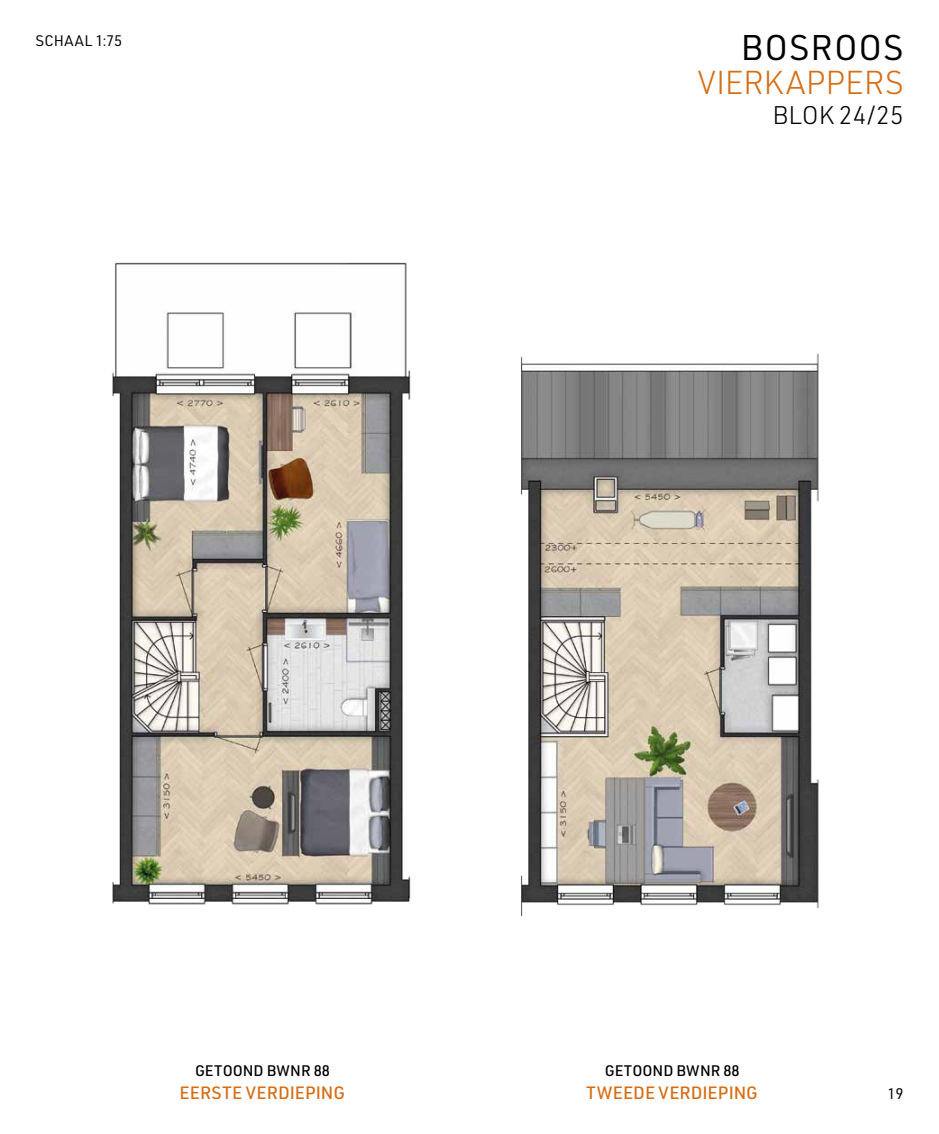
<style>
.page{position:relative;width:939px;height:1134px;background:#fff}
.page>*{position:absolute;margin:0;border:0;box-sizing:border-box;transform-origin:0 0}
.t1{font:35px "URWDIN";letter-spacing:.03em;color:#000}
.t2{font:300 32.5px "URWDIN";letter-spacing:-.005em;color:#d56e15}
.t3{font:300 25px "URWDIN";color:#000}
.t4{font:500 17.5px "URWDIN";letter-spacing:.005em;color:#d56e15}
.t5{font:500 15px "URWDIN";color:#000}
.t6{font:15px "URWDIN";letter-spacing:.02em;color:#000}
</style>
<div class="page">
<img style="left:112px;top:262px;width:299px;height:643px">
<img style="left:521px;top:353px;width:298px;height:564px">
<p class="t6" style="left:35px;top:31px;width:88px">SCHAAL 1:75</p>
<h1 class="t1" style="left:741px;top:25px;width:164px">BOSROOS</h1>
<h2 class="t2" style="left:698px;top:61px;width:207px">VIERKAPPERS</h2>
<h3 class="t3" style="left:772px;top:99px;width:133px">BLOK 24/25</h3>
<p class="t5" style="left:195px;top:1060px;width:136px">GETOOND BWNR 88</p>
<p class="t5" style="left:605px;top:1060px;width:136px">GETOOND BWNR 88</p>
<p class="t4" style="left:180px;top:1080px;width:167px">EERSTE VERDIEPING</p>
<p class="t4" style="left:586px;top:1080px;width:173px">TWEEDE VERDIEPING</p>
<p class="t6" style="left:887px;top:1083px;width:18px">19</p>
</div>
